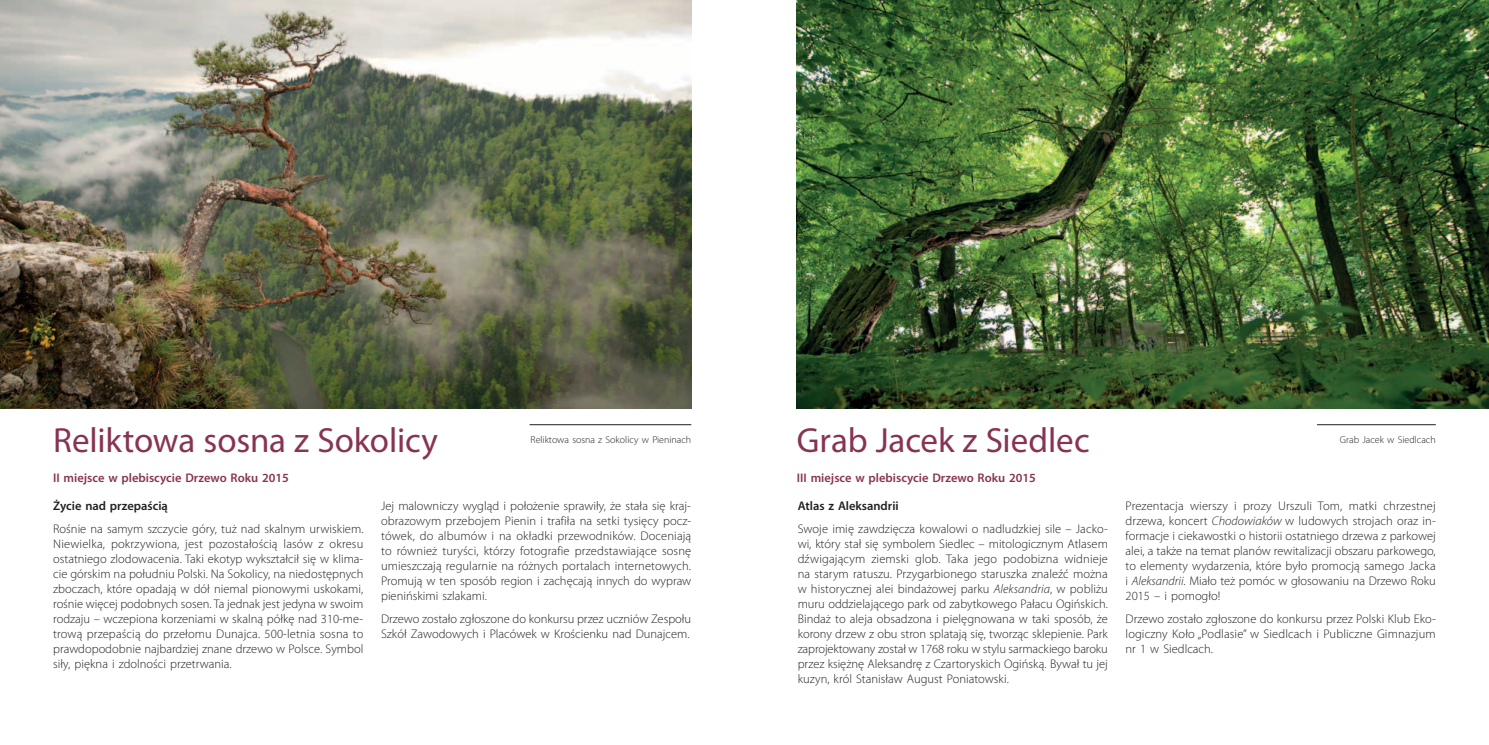
<style>
.page{position:relative;width:1489px;height:745px;background:#fff}
.page>*{position:absolute;margin:0;border:0;box-sizing:border-box;transform-origin:0 0}
.t1{font:35px "Myriad Pro";color:#883353}
.t2{font:300 12.5px/15px "Myriad Pro";color:#231f20;text-align:justify}
.t3{font:600 12.5px "Myriad Pro";color:#883353}
.t4{font:600 12.5px "Myriad Pro";color:#231f20}
.t5{font:300 10px "Myriad Pro";color:#231f20}
.s1{font-style:italic}
</style>
<div class="page">
<img style="left:796px;top:0;width:692px;height:408px">
<hr style="left:529px;top:424px;width:162px;height:1px;background:#231f20">
<hr style="left:1316px;top:424px;width:119px;height:1px;background:#231f20">
<img style="left:0;top:0;width:691px;height:408px">
<h1 class="t1" style="left:53px;top:418px;width:386px">Reliktowa sosna z Sokolicy</h1>
<p class="t3" style="left:53px;top:471px;width:237px">II miejsce w plebiscycie Drzewo Roku 2015</p>
<p class="t4" style="left:53px;top:498px;width:116px">Życie nad przepaścią</p>
<p class="t2" style="left:53px;top:521px;width:312px">Rośnie na samym szczycie góry, tuż nad skalnym urwiskiem.<br>Niewielka, pokrzywiona, jest pozostałością lasów z okresu ostatniego zlodowacenia. Taki ekotyp wykształcił się w klima&shy;cie górskim na południu Polski. Na Sokolicy, na niedostępnych zboczach, które opadają w dół niemal pionowymi uskokami, rośnie więcej podobnych sosen. Ta jednak jest jedyna w swoim rodzaju – wczepiona korzeniami w skalną półkę nad 310-me&shy;trową przepaścią do przełomu Dunajca. 500-letnia sosna to prawdopodobnie najbardziej znane drzewo w Polsce. Symbol siły, piękna i zdolności przetrwania.</p>
<h1 class="t1" style="left:796px;top:418px;width:294px">Grab Jacek z Siedlec</h1>
<p class="t3" style="left:796px;top:471px;width:240px">III miejsce w plebiscycie Drzewo Roku 2015</p>
<p class="t5" style="left:530px;top:433px;width:162px">Reliktowa sosna z Sokolicy w Pieninach</p>
<p class="t5" style="left:1339px;top:433px;width:97px">Grab Jacek w Siedlcach</p>
<p class="t2" style="left:381px;top:498px;width:312px">Jej malowniczy wygląd i położenie sprawiły, że stała się kraj&shy;obrazowym przebojem Pienin i trafiła na setki tysięcy pocz&shy;tówek, do albumów i na okładki przewodników. Doceniają to również turyści, którzy fotografie przedstawiające sosnę umieszczają regularnie na różnych portalach internetowych.<br>Promują w ten sposób region i zachęcają innych do wypraw pienińskimi szlakami.</p>
<p class="t2" style="left:381px;top:611px;width:311px">Drzewo zostało zgłoszone do konkursu przez uczniów Zespołu<br>Szkół Zawodowych i Placówek w Krościenku nad Dunajcem.</p>
<p class="t4" style="left:797px;top:498px;width:103px">Atlas z Aleksandrii</p>
<p class="t2" style="left:797px;top:521px;width:312px">Swoje imię zawdzięcza kowalowi o nadludzkiej sile – Jacko&shy;wi, który stał się symbolem Siedlec – mitologicznym Atlasem dźwigającym ziemski glob. Taka jego podobizna widnieje na starym ratuszu. Przygarbionego staruszka znaleźć można w historycznej alei bindażowej parku <span class="s1">Aleksandria</span>, w pobliżu muru oddzielającego park od zabytkowego Pałacu Ogińskich.<br>Bindaż to aleja obsadzona i pielęgnowana w taki sposób, że korony drzew z obu stron splatają się, tworząc sklepienie. Park zaprojektowany został w 1768 roku w stylu sarmackiego baroku przez księżnę Aleksandrę z Czartoryskich Ogińską. Bywał tu jej kuzyn, król Stanisław August Poniatowski.</p>
<p class="t2" style="left:1125px;top:498px;width:312px">Prezentacja wierszy i prozy Urszuli Tom, matki chrzestnej drzewa, koncert <span class="s1">Chodowiaków</span> w ludowych strojach oraz in&shy;formacje i ciekawostki o historii ostatniego drzewa z parkowej alei, a także na temat planów rewitalizacji obszaru parkowego, to elementy wydarzenia, które było promocją samego Jacka i <span class="s1">Aleksandrii</span>. Miało też pomóc w głosowaniu na Drzewo Roku 2015 – i pomogło!</p>
<p class="t2" style="left:1125px;top:611px;width:312px">Drzewo zostało zgłoszone do konkursu przez Polski Klub Eko&shy;logiczny Koło „Podlasie” w Siedlcach i Publiczne Gimnazjum nr 1 w Siedlcach.</p>
</div>
